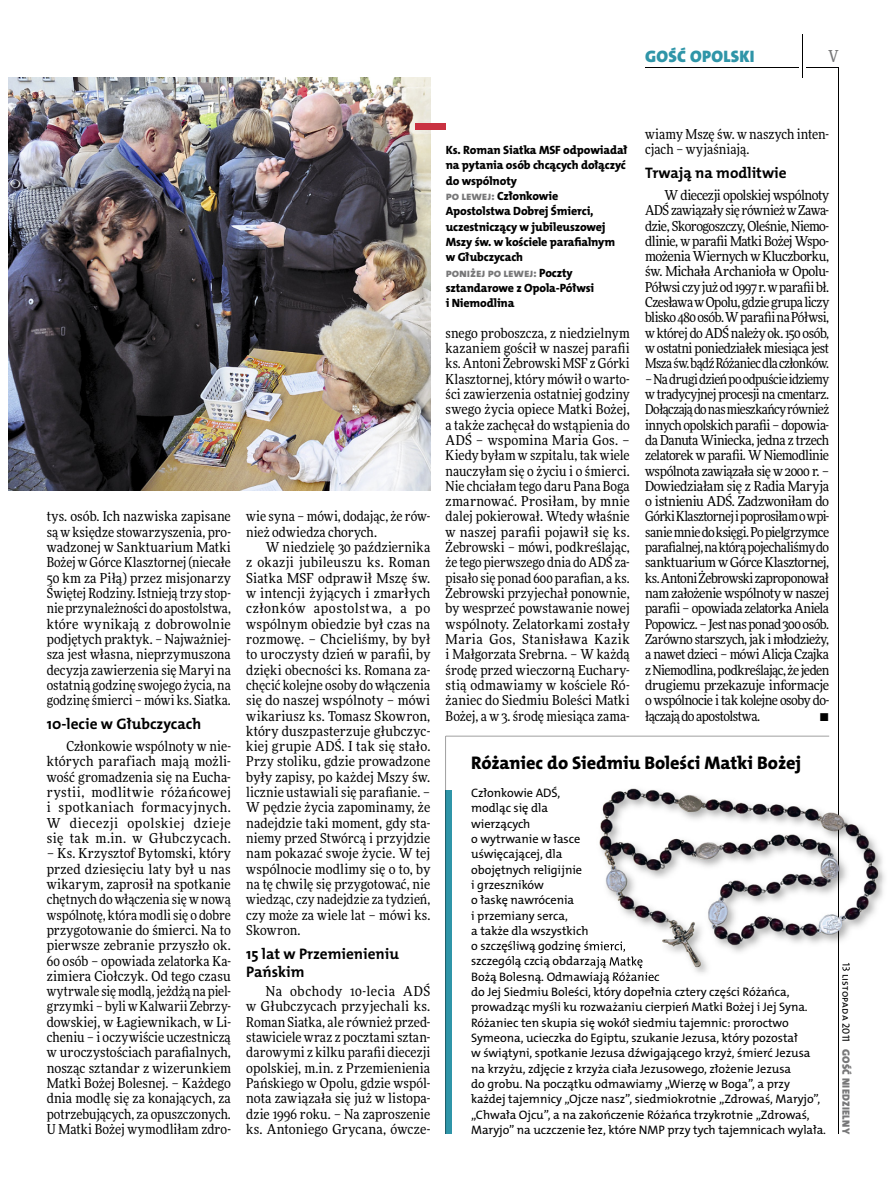
<style>
.page{position:relative;width:893px;height:1191px;background:#fff}
.page>*{position:absolute;margin:0;border:0;box-sizing:border-box;transform-origin:0 0}
.t1{font:18.3px "The Mix HP8 Ex Bld";letter-spacing:-.005em;color:#000}
.t2{font:16.65px "The Mix HP9 Blk";letter-spacing:.02em;color:#2f95a8}
.t3{font:500 16.5px "Freeday Narrow";color:#777778;scale:.9 1}
.t4{font:15.3px/17.7px "The Mix HP7 Bld";color:#000}
.t5{font:13.65px/15.3px "Freeday Narrow News";color:#000;text-align:justify}
.t6{font:12.3px/15.3px "The Mix HP5 Plain";letter-spacing:-.005em;color:#000}
.t7{font:12px/15.3px "The Mix HP8 Ex Bld";letter-spacing:-.01em;color:#000}
.t8{font:10.5px "The Mix HP5 Plain";color:#000}
.t9{font:10.5px "The Mix HP9 Blk";letter-spacing:.025em;color:#777778}
.s1{color:#777778}
</style>
<div class="page">
<hr style="left:806px;top:68px;width:33px;height:1px;background:#000">
<hr style="left:645px;top:68px;width:153px;height:1px;background:#000">
<hr style="left:838px;top:68px;width:1px;height:1066px;background:#000">
<hr style="left:802px;top:34px;width:1px;height:43px;background:#000">
<svg style="left:446px;top:736px;width:383px;height:398px"></svg>
<img style="left:660px;top:872px;width:225px;height:104px">
<img style="left:597px;top:972px;width:63px;height:4px">
<img style="left:591px;top:777px;width:238px;height:49px">
<img style="left:591px;top:826px;width:6px;height:115px">
<svg style="left:591px;top:941px;width:6px;height:31px"></svg>
<img style="left:597px;top:785px;width:286px;height:187px">
<img style="left:838px;top:785px;width:1px;height:178px">
<svg style="left:838px;top:963px;width:12px;height:13px"></svg>
<img style="left:597px;top:941px;width:29px;height:12px">
<img style="left:597px;top:956px;width:46px;height:12px">
<img style="left:9px;top:77px;width:421px;height:414px">
<div style="left:415px;top:123px;width:31px;height:6px;background:#c93241"></div>
<p class="t2" style="left:645px;top:46px;width:111px">GOŚĆ OPOLSKI</p>
<p class="t3" style="left:828px;top:46px;width:13px">V</p>
<p class="t5" style="left:47px;top:509px;width:186px">tys. osób. Ich nazwiska zapisane są w księdze stowarzyszenia, pro&shy;wadzonej w Sanktuarium Matki Bożej w Górce Klasztornej (niecałe 50 km za Piłą) przez misjonarzy Świętej Rodziny. Istnieją trzy stop&shy;nie przynależności do apostolstwa, które wynikają z dobrowolnie podjętych praktyk. – Najważniej&shy;sza jest własna, nieprzymuszona decyzja zawierzenia się Maryi na ostatnią godzinę swojego życia, na godzinę śmierci – mówi ks. Siatka.</p>
<p class="t4" style="left:47px;top:715px;width:156px">10-lecie w Głubczycach</p>
<p class="t5" style="left:47px;top:738px;width:186px;text-indent:20px">Członkowie wspólnoty w nie&shy;których parafiach mają możli&shy;wość gromadzenia się na Eucha&shy;rystii, modlitwie różańcowej i spotkaniach formacyjnych.<br>W diecezji opolskiej dzieje się tak m.in. w Głubczycach.</p>
<p class="t5" style="left:47px;top:845px;width:186px">– Ks. Krzysztof Bytomski, który przed dziesięciu laty był u nas wikarym, zaprosił na spotkanie chętnych do włączenia się w nową wspólnotę, która modli się o dobre przygotowanie do śmierci. Na to pierwsze zebranie przyszło ok.<br>60 osób – opowiada zelatorka Ka&shy;zimiera Ciołczyk. Od tego czasu wytrwale się modlą, jeżdżą na piel&shy;grzymki – byli w Kalwarii Zebrzy&shy;dowskiej, w Łagiewnikach, w Li&shy;cheniu – i oczywiście uczestniczą w uroczystościach parafialnych, nosząc sztandar z wizerunkiem Matki Bożej Bolesnej. – Każdego dnia modlę się za konających, za potrzebujących, za opuszczonych.<br>U Matki Bożej wymodliłam zdro-</p>
<p class="t5" style="left:246px;top:509px;width:186px">wie syna – mówi, dodając, że rów&shy;nież odwiedza chorych.</p>
<p class="t5" style="left:246px;top:539px;width:186px;text-indent:20px">W niedzielę 30 października z okazji jubileuszu ks. Roman Siatka MSF odprawił Mszę św. w intencji żyjących i zmarłych członków apostolstwa, a po wspólnym obiedzie był czas na rozmowę. – Chcieliśmy, by był to uroczysty dzień w parafii, by dzięki obecności ks. Romana za&shy;chęcić kolejne osoby do włączenia się do naszej wspólnoty – mówi wikariusz ks. Tomasz Skowron, który duszpasterzuje głubczyc&shy;kiej grupie ADŚ. I tak się stało.<br>Przy stoliku, gdzie prowadzone były zapisy, po każdej Mszy św. licznie ustawiali się parafianie. – W pędzie życia zapominamy, że nadejdzie taki moment, gdy sta&shy;niemy przed Stwórcą i przyjdzie nam pokazać swoje życie. W tej wspólnocie modlimy się o to, by na tę chwilę się przygotować, nie wiedząc, czy nadejdzie za tydzień, czy może za wiele lat – mówi ks.<br>Skowron.</p>
<p class="t4" style="left:246px;top:945px;width:154px">15 lat w Przemienieniu<br>Pańskim</p>
<p class="t5" style="left:246px;top:983px;width:186px;text-indent:20px">Na obchody 10-lecia ADŚ w Głubczycach przyjechali ks.<br>Roman Siatka, ale również przed&shy;stawiciele wraz z pocztami sztan&shy;darowymi z kilku parafii diecezji opolskiej, m.in. z Przemienienia Pańskiego w Opolu, gdzie wspól&shy;nota zawiązała się już w listopa&shy;dzie 1996 roku. – Na zaproszenie ks. Antoniego Grycana, ówcze-</p>
<p class="t7" style="left:446px;top:142px;width:183px">Ks. Roman Siatka MSF odpowiadał na pytania osób chcących dołączyć do wspólnoty<br><span class="s1">po leweJ:</span> Członkowie<br>Apostolstwa Dobrej Śmierci, uczestniczący w jubileuszowej<br>Mszy św. w kościele parafialnym w Głubczycach<br><span class="s1">poniŻeJ po leweJ:</span> Poczty sztandarowe z Opola-Półwsi<br>i Niemodlina</p>
<p class="t5" style="left:446px;top:325px;width:186px">snego proboszcza, z niedzielnym kazaniem gościł w naszej parafii ks. Antoni Żebrowski MSF z Górki Klasztornej, który mówił o warto&shy;ści zawierzenia ostatniej godziny swego życia opiece Matki Bożej, a także zachęcał do wstąpienia do ADŚ – wspomina Maria Gos. – Kiedy byłam w szpitalu, tak wiele nauczyłam się o życiu i o śmierci.<br>Nie chciałam tego daru Pana Boga zmarnować. Prosiłam, by mnie dalej pokierował. Wtedy właśnie w naszej parafii pojawił się ks.<br>Żebrowski – mówi, podkreślając, że tego pierwszego dnia do ADŚ za&shy;pisało się ponad 600 parafian, a ks.<br>Żebrowski przyjechał ponownie, by wesprzeć powstawanie nowej wspólnoty. Zelatorkami zostały Maria Gos, Stanisława Kazik i Małgorzata Srebrna. – W każdą środę przed wieczorną Euchary&shy;stią odmawiamy w kościele Ró&shy;żaniec do Siedmiu Boleści Matki Bożej, a w 3. środę miesiąca zama-</p>
<p class="t5" style="left:645px;top:126px;width:186px">wiamy Mszę św. w naszych inten&shy;cjach – wyjaśniają.</p>
<p class="t4" style="left:645px;top:164px;width:143px">Trwają na modlitwie</p>
<p class="t5" style="left:645px;top:187px;width:186px;text-indent:20px">W diecezji opolskiej wspólnoty ADŚ zawiązały się również w Zawa&shy;dzie, Skorogoszczy, Oleśnie, Niemo&shy;dlinie, w parafii Matki Bożej Wspo&shy;możenia Wiernych w Kluczborku, św. Michała Archanioła w Opolu-Półwsi czy już od 1997 r. w parafii bł.<br>Czesława w Opolu, gdzie grupa liczy blisko 480 osób. W parafii na Półwsi, w której do ADŚ należy ok. 150 osób, w ostatni poniedziałek miesiąca jest Msza św. bądź Różaniec dla członków.</p>
<p class="t5" style="left:645px;top:371px;width:186px">– Na drugi dzień po odpuście idziemy w tradycyjnej procesji na cmentarz.<br>Dołączają do nas mieszkańcy również innych opolskich parafii – dopowia&shy;da Danuta Winiecka, jedna z trzech zelatorek w parafii. W Niemodlinie wspólnota zawiązała się w 2000 r. – Dowiedziałam się z Radia Maryja o istnieniu ADŚ. Zadzwoniłam do Górki Klasztornej i poprosiłam o wpi&shy;sanie mnie do księgi. Po pielgrzymce parafialnej, na którą pojechaliśmy do sanktuarium w Górce Klasztornej, ks. Antoni Żebrowski zaproponował nam założenie wspólnoty w naszej parafii – opowiada zelatorka Aniela Popowicz. – Jest nas ponad 300 osób.<br>Zarówno starszych, jak i młodzieży, a nawet dzieci – mówi Alicja Czajka z Niemodlina, podkreślając, że jeden drugiemu przekazuje informacje o wspólnocie i tak kolejne osoby do&shy;łączają do apostolstwa.</p>
<p class="t5" style="left:819px;top:708px;width:11px">•</p>
<h1 class="t1" style="left:471px;top:751px;width:332px">Różaniec do Siedmiu Boleści Matki Bożej</h1>
<p class="t6" style="left:471px;top:785px;width:356px">członkowie ADś,<br>modląc się dla<br>wierzących<br>o wytrwanie w łasce<br>uświęcającej, dla<br>obojętnych religijnie<br>i grzeszników<br>o łaskę nawrócenia<br>i przemiany serca,<br>a także dla wszystkich<br>o szczęśliwą godzinę śmierci,<br>szczególą czcią obdarzają Matkę<br>Bożą Bolesną. Odmawiają różaniec<br>do Jej siedmiu Boleści, który dopełnia cztery części różańca, prowadząc myśli ku rozważaniu cierpień Matki Bożej i Jej syna. różaniec ten skupia się wokół siedmiu tajemnic: proroctwo symeona, ucieczka do egiptu, szukanie Jezusa, który pozostał<br>w świątyni, spotkanie Jezusa dźwigającego krzyż, śmierć Jezusa na krzyżu, zdjęcie z krzyża ciała Jezusowego, złożenie Jezusa<br>do grobu. na początku odmawiamy „wierzę w Boga”, a przy każdej tajemnicy „Ojcze nasz”, siedmiokrotnie „zdrowaś, Maryjo”, „chwała Ojcu”, a na zakończenie różańca trzykrotnie „zdrowaś, Maryjo” na uczczenie łez, które nMP przy tych tajemnicach wylała.</p>
<p class="t8" style="left:853px;top:962px;width:81px;rotate:90deg">13 listopada 2011</p>
<p class="t9" style="left:853px;top:1049px;width:86px;rotate:90deg">GOŚĆ NIEDZIELNY</p>
</div>
